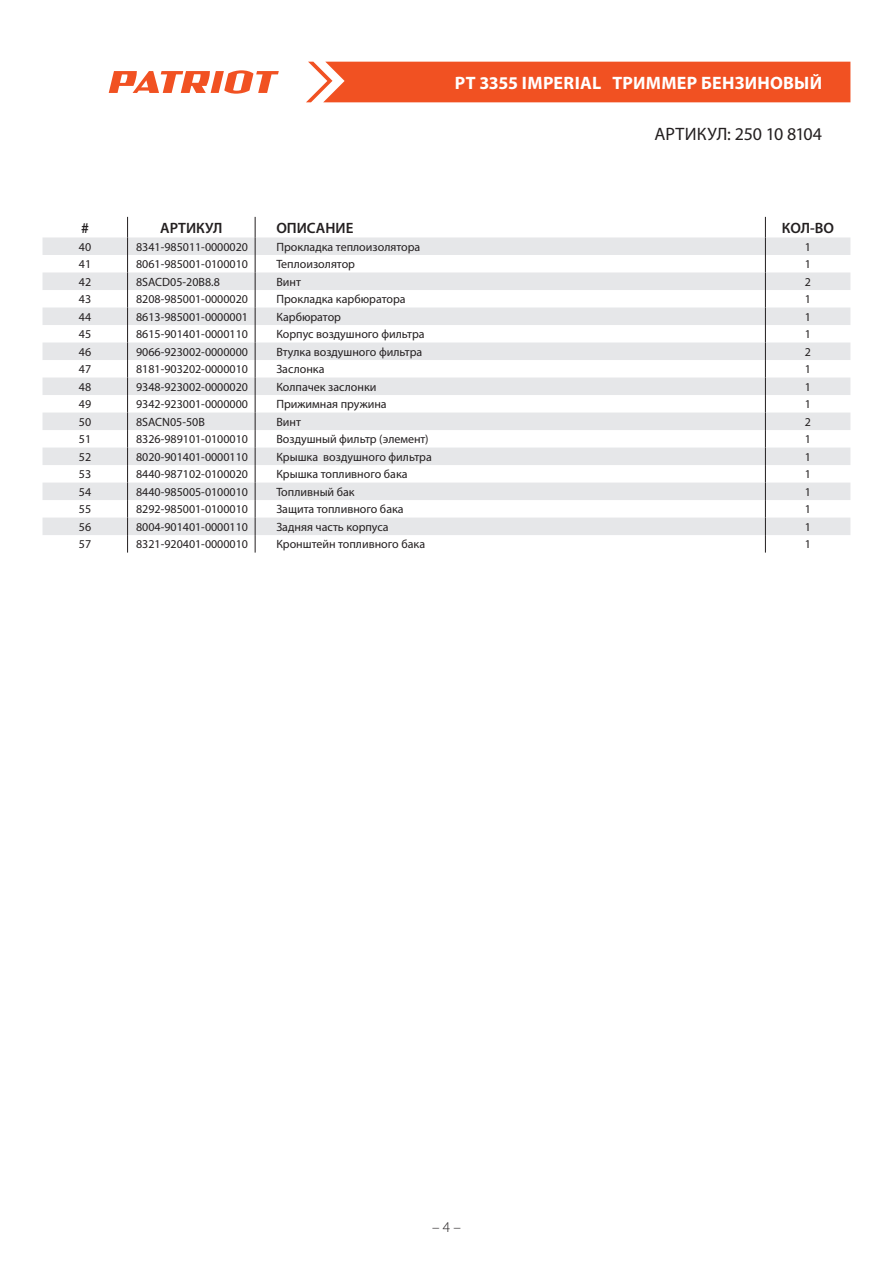
<style>
.page{position:relative;width:893px;height:1263px;background:#fff}
.page>*{position:absolute;margin:0;border:0;box-sizing:border-box;transform-origin:0 0}
.t1{font:700 18px "Myriad Pro";letter-spacing:.01em;color:#fff}
.t2{font:18px "Myriad Pro";letter-spacing:-.005em;color:#231f20}
.t3{font:600 15px "Myriad Pro";color:#231f20}
.t4{font:300 15px "Myriad Pro";color:#231f20}
.t5{font:12px "Myriad Pro";color:#231f20}
</style>
<div class="page">
<div style="left:306px;top:62px;width:544px;height:40px;background:#f15122"></div>
<svg style="left:109px;top:70px;width:170px;height:24px"></svg>
<svg style="left:43px;top:237px;width:807px;height:298px;fill:#e6e7e9"></svg>
<svg style="left:127px;top:217px;width:1px;height:336px"></svg>
<svg style="left:255px;top:217px;width:1px;height:336px"></svg>
<svg style="left:765px;top:217px;width:1px;height:336px"></svg>
<h1 class="t1" style="left:455px;top:71px;width:369px">РТ 3355 IMPERIAL ТРИММЕР БЕНЗИ НОВЫЙ</h1>
<h1 class="t2" style="left:654px;top:123px;width:169px">АРТИ КУЛ: 250 10 8104</h1>
<p class="t3" style="left:81px;top:218px;width:9px">#</p>
<p class="t3" style="left:160px;top:218px;width:64px">АРТИКУЛ</p>
<p class="t3" style="left:276px;top:218px;width:78px">ОПИСАНИЕ</p>
<p class="t3" style="left:782px;top:218px;width:53px">КОЛ-ВО</p>
<p class="t5" style="left:79px;top:239px;width:14px">40</p>
<p class="t5" style="left:136px;top:239px;width:114px">8341-985011-0000020</p>
<p class="t5" style="left:276px;top:239px;width:145px">Прокладка теплоизолятора</p>
<p class="t5" style="left:805px;top:239px;width:8px">1</p>
<p class="t5" style="left:79px;top:257px;width:14px">41</p>
<p class="t5" style="left:136px;top:257px;width:114px">8061-985001-0100010</p>
<p class="t5" style="left:276px;top:257px;width:80px">Теплоизолятор</p>
<p class="t5" style="left:805px;top:257px;width:8px">1</p>
<p class="t5" style="left:79px;top:274px;width:14px">42</p>
<p class="t5" style="left:136px;top:274px;width:85px">8SACD05-20B8.8</p>
<p class="t5" style="left:276px;top:274px;width:26px">Винт</p>
<p class="t5" style="left:805px;top:274px;width:8px">2</p>
<p class="t5" style="left:79px;top:292px;width:14px">43</p>
<p class="t5" style="left:136px;top:292px;width:114px">8208-985001-0000020</p>
<p class="t5" style="left:276px;top:292px;width:131px">Прокладка карбюратора</p>
<p class="t5" style="left:805px;top:292px;width:8px">1</p>
<p class="t5" style="left:79px;top:309px;width:14px">44</p>
<p class="t5" style="left:136px;top:309px;width:114px">8613-985001-0000001</p>
<p class="t5" style="left:276px;top:309px;width:66px">Карбюратор</p>
<p class="t5" style="left:805px;top:309px;width:8px">1</p>
<p class="t5" style="left:79px;top:327px;width:14px">45</p>
<p class="t5" style="left:136px;top:327px;width:114px">8615-901401-0000110</p>
<p class="t5" style="left:276px;top:327px;width:150px">Корпус воздушного фильтра</p>
<p class="t5" style="left:805px;top:327px;width:8px">1</p>
<p class="t5" style="left:79px;top:344px;width:14px">46</p>
<p class="t5" style="left:136px;top:344px;width:114px">9066-923002-0000000</p>
<p class="t5" style="left:276px;top:344px;width:147px">Втулка воздушного фильтра</p>
<p class="t5" style="left:805px;top:344px;width:8px">2</p>
<p class="t5" style="left:79px;top:362px;width:14px">47</p>
<p class="t5" style="left:136px;top:362px;width:114px">8181-903202-0000010</p>
<p class="t5" style="left:276px;top:362px;width:50px">Заслонка</p>
<p class="t5" style="left:805px;top:362px;width:8px">1</p>
<p class="t5" style="left:79px;top:379px;width:14px">48</p>
<p class="t5" style="left:136px;top:379px;width:114px">9348-923002-0000020</p>
<p class="t5" style="left:276px;top:379px;width:101px">Колпачек заслонки</p>
<p class="t5" style="left:805px;top:379px;width:8px">1</p>
<p class="t5" style="left:79px;top:397px;width:14px">49</p>
<p class="t5" style="left:136px;top:397px;width:114px">9342-923001-0000000</p>
<p class="t5" style="left:276px;top:397px;width:112px">Прижимная пружина</p>
<p class="t5" style="left:805px;top:397px;width:8px">1</p>
<p class="t5" style="left:79px;top:414px;width:14px">50</p>
<p class="t5" style="left:136px;top:414px;width:70px">8SACN05-50B</p>
<p class="t5" style="left:276px;top:414px;width:26px">Винт</p>
<p class="t5" style="left:805px;top:414px;width:8px">2</p>
<p class="t5" style="left:79px;top:432px;width:14px">51</p>
<p class="t5" style="left:136px;top:432px;width:114px">8326-989101-0100010</p>
<p class="t5" style="left:276px;top:432px;width:154px">Воздушный фильтр (элемент)</p>
<p class="t5" style="left:805px;top:432px;width:8px">1</p>
<p class="t5" style="left:79px;top:449px;width:14px">52</p>
<p class="t5" style="left:136px;top:449px;width:114px">8020-901401-0000110</p>
<p class="t5" style="left:276px;top:449px;width:157px">Крышка воздушного фильтра</p>
<p class="t5" style="left:805px;top:449px;width:8px">1</p>
<p class="t5" style="left:79px;top:467px;width:14px">53</p>
<p class="t5" style="left:136px;top:467px;width:114px">8440-987102-0100020</p>
<p class="t5" style="left:276px;top:467px;width:133px">Крышка топливного бака</p>
<p class="t5" style="left:805px;top:467px;width:8px">1</p>
<p class="t5" style="left:79px;top:484px;width:14px">54</p>
<p class="t5" style="left:136px;top:484px;width:114px">8440-985005-0100010</p>
<p class="t5" style="left:276px;top:484px;width:80px">Топливный бак</p>
<p class="t5" style="left:805px;top:484px;width:8px">1</p>
<p class="t5" style="left:79px;top:502px;width:14px">55</p>
<p class="t5" style="left:136px;top:502px;width:114px">8292-985001-0100010</p>
<p class="t5" style="left:276px;top:502px;width:129px">Защита топливного бака</p>
<p class="t5" style="left:805px;top:502px;width:8px">1</p>
<p class="t5" style="left:79px;top:519px;width:14px">56</p>
<p class="t5" style="left:136px;top:519px;width:114px">8004-901401-0000110</p>
<p class="t5" style="left:276px;top:519px;width:114px">Задняя часть корпуса</p>
<p class="t5" style="left:805px;top:519px;width:8px">1</p>
<p class="t5" style="left:79px;top:537px;width:14px">57</p>
<p class="t5" style="left:136px;top:537px;width:114px">8321-920401-0000010</p>
<p class="t5" style="left:276px;top:537px;width:150px">Кронштейн топливного бака</p>
<p class="t5" style="left:805px;top:537px;width:8px">1</p>
<p class="t4" style="left:432px;top:1218px;width:30px">– 4 –</p>
</div>
